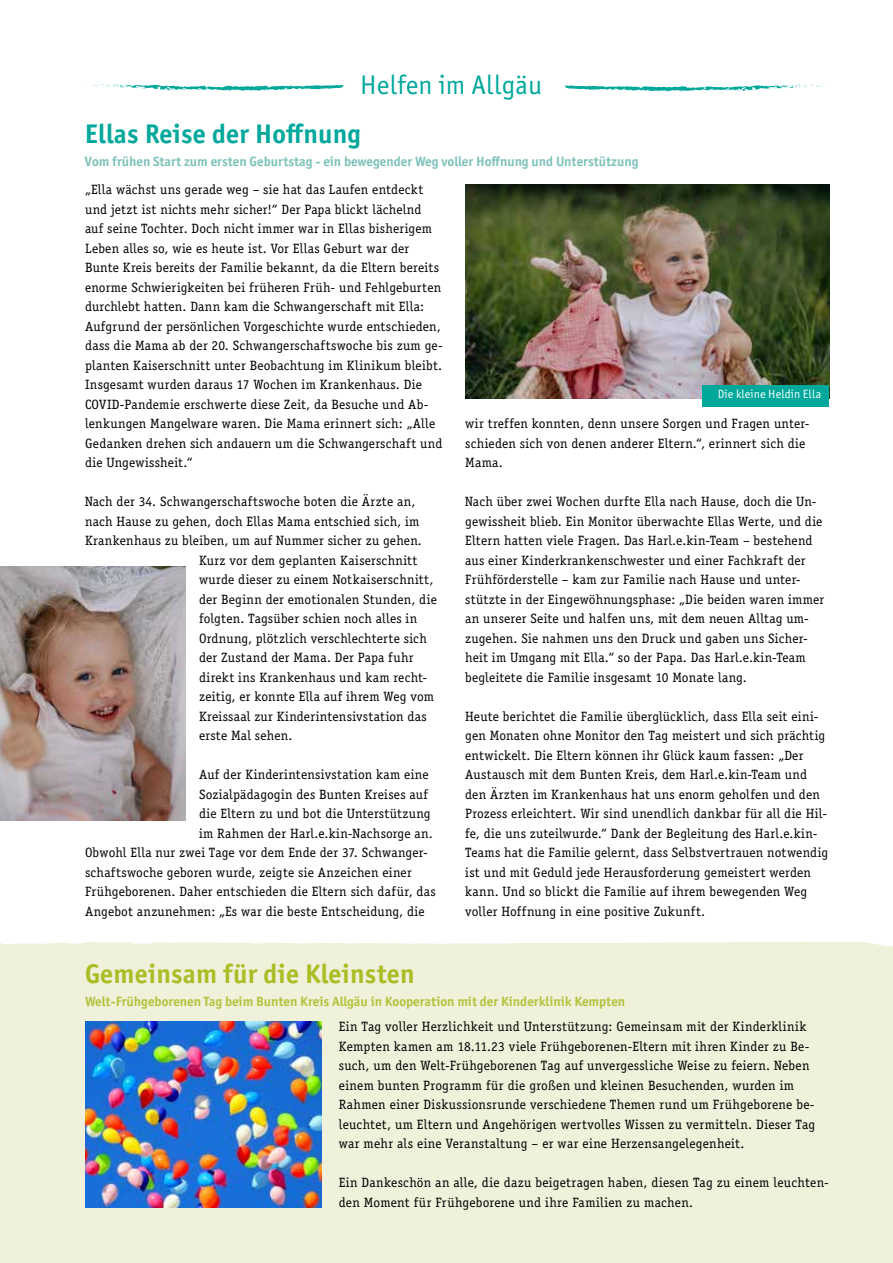
<style>
.page{position:relative;width:893px;height:1263px;background:#fff}
.page>*{position:absolute;margin:0;border:0;box-sizing:border-box;transform-origin:0 0}
.t1{font:700 27px "Officina Sans ITC Pro";letter-spacing:.01em;color:#aabd24}
.t2{font:700 27px "Officina Sans ITC Pro";letter-spacing:.01em;color:#00a89b}
.t3{font:27px "Officina Sans ITC Pro";letter-spacing:.01em;color:#00a89b}
.t4{font:13.5px/19.5px "Officina Serif Std";letter-spacing:.015em;color:#000}
.t5{font:700 13.5px "Officina Sans ITC Pro";color:#7dc2b9}
.t6{font:700 13.5px "Officina Sans ITC Pro";color:#b4c33e}
.t7{font:12px "Officina Sans ITC Pro";letter-spacing:.01em;color:#fff}
</style>
<div class="page">
<div style="left:0;top:946px;width:893px;height:317px;background:#eff1da"></div>
<svg style="left:85px;top:84px;width:260px;height:7px"></svg>
<svg style="left:563px;top:84px;width:258px;height:8px"></svg>
<img style="left:465px;top:185px;width:364px;height:214px">
<div style="left:703px;top:385px;width:126px;height:22px;background:#00a89b"></div>
<svg style="left:0;top:941px;width:884px;height:5px"></svg>
<img style="left:85px;top:1021px;width:237px;height:187px">
<img style="left:0;top:567px;width:185px;height:254px">
<h1 class="t3" style="left:360px;top:69px;width:183px">Helfen im Allgäu</h1>
<h1 class="t2" style="left:85px;top:117px;width:278px">Ellas Reise der Hoffnung</h1>
<p class="t5" style="left:85px;top:153px;width:555px">Vom frühen Start zum ersten Geburtstag - ein bewegender Weg voller Hoffnung und Unterstützung</p>
<p class="t4" style="left:85px;top:180px;width:359px">„Ella wächst uns gerade weg – sie hat das Laufen entdeckt und jetzt ist nichts mehr sicher!“ Der Papa blickt lächelnd auf seine Tochter. Doch nicht immer war in Ellas bisherigem Leben alles so, wie es heute ist. Vor Ellas Geburt war der Bunte Kreis bereits der Familie bekannt, da die Eltern bereits enorme Schwierigkeiten bei früheren Früh- und Fehlgeburten durchlebt hatten. Dann kam die Schwangerschaft mit Ella:<br>Aufgrund der persönlichen Vorgeschichte wurde entschieden, dass die Mama ab der 20. Schwangerschaftswoche bis zum ge&shy;planten Kaiserschnitt unter Beobachtung im Klinikum bleibt.<br>Insgesamt wurden daraus 17 Wochen im Krankenhaus. Die COVID-Pandemie erschwerte diese Zeit, da Besuche und Ab&shy;lenkungen Mangelware waren. Die Mama erinnert sich: „Alle Gedanken drehen sich andauern um die Schwangerschaft und die Ungewissheit.“</p>
<p class="t4" style="left:85px;top:492px;width:332px">Nach der 34. Schwangerschaftswoche boten die Ärzte an,</p>
<p class="t4" style="left:85px;top:511px;width:336px">nach Hause zu gehen, doch Ellas Mama entschied sich, im</p>
<p class="t4" style="left:85px;top:531px;width:338px">Krankenhaus zu bleiben, um auf Nummer sicher zu gehen.</p>
<p class="t4" style="left:199px;top:550px;width:220px">Kurz vor dem geplanten Kaiserschnitt</p>
<p class="t4" style="left:199px;top:570px;width:236px">wurde dieser zu einem Notkaiserschnitt,</p>
<p class="t4" style="left:199px;top:589px;width:239px">der Beginn der emotionalen Stunden, die</p>
<p class="t4" style="left:199px;top:609px;width:220px">folgten. Tagsüber schien noch alles in</p>
<p class="t4" style="left:199px;top:628px;width:229px">Ordnung, plötzlich verschlechterte sich</p>
<p class="t4" style="left:199px;top:648px;width:216px">der Zustand der Mama. Der Papa fuhr</p>
<p class="t4" style="left:199px;top:667px;width:230px">direkt ins Krankenhaus und kam recht-</p>
<p class="t4" style="left:199px;top:687px;width:236px">zeitig, er konnte Ella auf ihrem Weg vom</p>
<p class="t4" style="left:199px;top:706px;width:229px">Kreissaal zur Kinderintensivstation das</p>
<p class="t4" style="left:199px;top:726px;width:95px">erste Mal sehen.</p>
<p class="t4" style="left:199px;top:765px;width:231px">Auf der Kinderintensivstation kam eine</p>
<p class="t4" style="left:199px;top:784px;width:230px">Sozialpädagogin des Bunten Kreises auf</p>
<p class="t4" style="left:199px;top:804px;width:233px">die Eltern zu und bot die Unterstützung</p>
<p class="t4" style="left:199px;top:823px;width:235px">im Rahmen der Harl.e.kin-Nachsorge an.</p>
<p class="t4" style="left:85px;top:843px;width:344px">Obwohl Ella nur zwei Tage vor dem Ende der 37. Schwanger-</p>
<p class="t4" style="left:85px;top:862px;width:328px">schaftswoche geboren wurde, zeigte sie Anzeichen einer</p>
<p class="t4" style="left:85px;top:882px;width:352px">Frühgeborenen. Daher entschieden die Eltern sich dafür, das</p>
<p class="t4" style="left:85px;top:901px;width:341px">Angebot anzunehmen: „Es war die beste Entscheidung, die</p>
<p class="t7" style="left:718px;top:387px;width:105px">Die kleine Heldin Ella</p>
<p class="t4" style="left:465px;top:414px;width:346px">wir treffen konnten, denn unsere Sorgen und Fragen unter&shy;schieden sich von denen anderer Eltern.“, erinnert sich die<br>Mama.</p>
<p class="t4" style="left:465px;top:492px;width:361px">Nach über zwei Wochen durfte Ella nach Hause, doch die Un&shy;gewissheit blieb. Ein Monitor überwachte Ellas Werte, und die Eltern hatten viele Fragen. Das Harl.e.kin-Team – bestehend aus einer Kinderkrankenschwester und einer Fachkraft der Frühförderstelle – kam zur Familie nach Hause und unter&shy;stützte in der Eingewöhnungsphase: „Die beiden waren immer an unserer Seite und halfen uns, mit dem neuen Alltag um&shy;zugehen. Sie nahmen uns den Druck und gaben uns Sicher&shy;heit im Umgang mit Ella.“ so der Papa. Das Harl.e.kin-Team begleitete die Familie insgesamt 10 Monate lang.</p>
<p class="t4" style="left:465px;top:706px;width:365px">Heute berichtet die Familie überglücklich, dass Ella seit eini&shy;gen Monaten ohne Monitor den Tag meistert und sich prächtig entwickelt. Die Eltern können ihr Glück kaum fassen: „Der Austausch mit dem Bunten Kreis, dem Harl.e.kin-Team und den Ärzten im Krankenhaus hat uns enorm geholfen und den Prozess erleichtert. Wir sind unendlich dankbar für all die Hil&shy;fe, die uns zuteilwurde.“ Dank der Begleitung des Harl.e.kin-Teams hat die Familie gelernt, dass Selbstvertrauen notwendig ist und mit Geduld jede Herausforderung gemeistert werden kann. Und so blickt die Familie auf ihrem bewegenden Weg voller Hoffnung in eine positive Zukunft.</p>
<h1 class="t1" style="left:85px;top:957px;width:331px">Gemeinsam für die Kleinsten</h1>
<p class="t6" style="left:85px;top:993px;width:542px">Welt-Frühgeborenen Tag beim Bunten Kreis Allgäu in Kooperation mit der Kinderklinik Kempten</p>
<p class="t4" style="left:339px;top:1017px;width:478px">Ein Tag voller Herzlichkeit und Unterstützung: Gemeinsam mit der Kinderklinik Kempten kamen am 18.11.23 viele Frühgeborenen-Eltern mit ihren Kinder zu Be&shy;such, um den Welt-Frühgeborenen Tag auf unvergessliche Weise zu feiern. Neben einem bunten Programm für die großen und kleinen Besuchenden, wurden im Rahmen einer Diskussionsrunde verschiedene Themen rund um Frühgeborene be&shy;leuchtet, um Eltern und Angehörigen wertvolles Wissen zu vermitteln. Dieser Tag war mehr als eine Veranstaltung – er war eine Herzensangelegenheit.</p>
<p class="t4" style="left:339px;top:1173px;width:492px">Ein Dankeschön an alle, die dazu beigetragen haben, diesen Tag zu einem leuchten&shy;den Moment für Frühgeborene und ihre Familien zu machen.</p>
</div>
